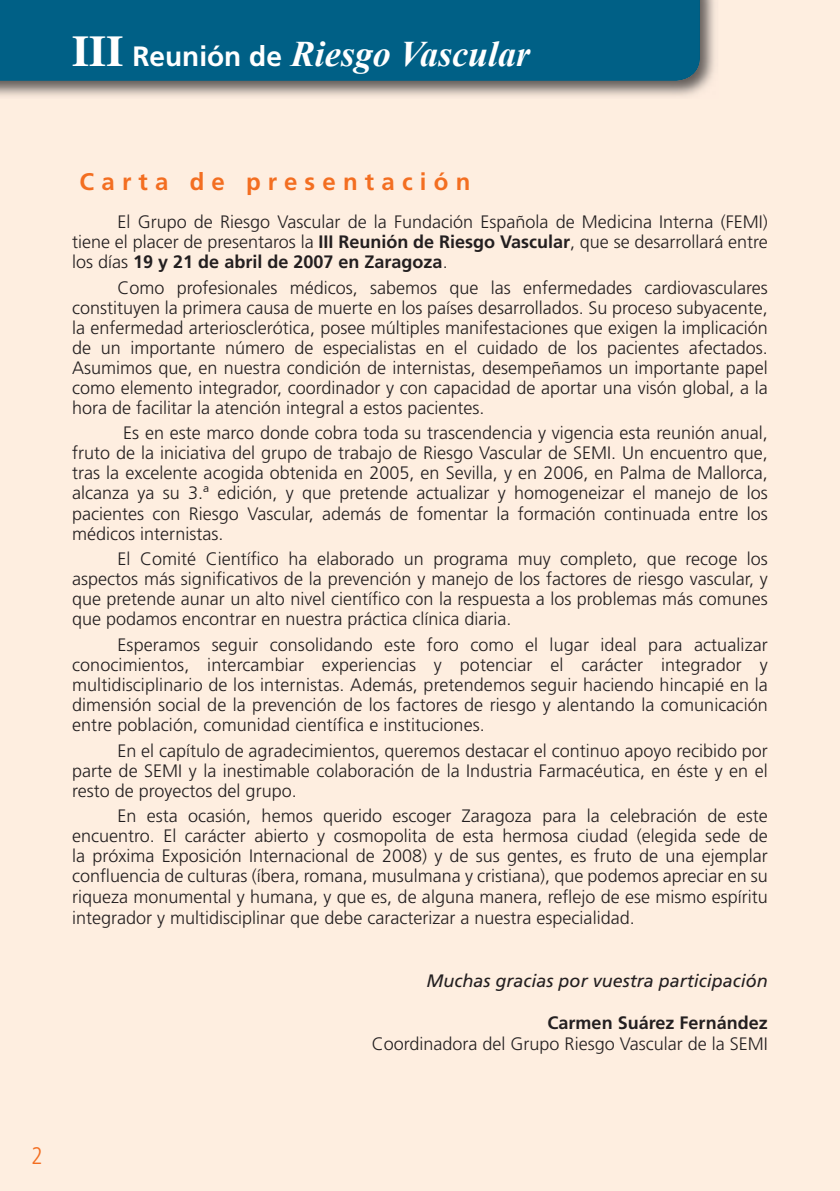
<style>
.page{position:relative;width:840px;height:1191px;background:#fff}
.page>*{position:absolute;margin:0;border:0;box-sizing:border-box;transform-origin:0 0}
.t1{font:italic 700 36px "Times New Roman";color:#fff}
.t2{font:700 28px "Frutiger";color:#fff}
.t3{font:700 24px "Frutiger";letter-spacing:.3em;color:#f36e21}
.t4{font:300 condensed 24px "Frutiger";color:#f36e21}
.t5{font:300 18px/20px "Frutiger";color:#231f20;text-align:justify}
.t6{font:italic 18px "Frutiger";color:#231f20}
.t7{font:700 18px "Frutiger";color:#231f20}
.s1{font-family:"Times";font-size:44px;color:#00aeef}
.s2{font-weight:700}
</style>
<div class="page">
<div style="left:0;top:0;width:839px;height:1191px;background:#feeee0"></div>
<hr style="left:839px;top:0;width:1px;height:1191px;background:#feeee0">
<img style="left:0;top:0;width:715px;height:96px">
<div style="left:0;top:0;width:699px;height:81px;background:#006086"></div>
<h2 class="t2" style="left:72px;top:39px;width:211px"><span class="s1">III</span> Reunión de</h2>
<h1 class="t1" style="left:291px;top:33px;width:241px">Riesgo Vascular</h1>
<h3 class="t3" style="left:80px;top:167px;width:392px">Carta de presentación</h3>
<p class="t5" style="left:72px;top:212px;width:697px;text-indent:45px">El Grupo de Riesgo Vascular de la Fundación Española de Medicina Interna (FEMI) tiene el placer de presentaros la <span class="s2">III Reunión de Riesgo Vascular</span>, que se desarrollará entre los días <span class="s2">19 y 21 de abril de 2007 en Zaragoza</span>.</p>
<p class="t5" style="left:72px;top:278px;width:697px;text-indent:45px">Como profesionales médicos, sabemos que las enfermedades cardiovasculares constituyen la primera causa de muerte en los países desarrollados. Su proceso subyacente, la enfermedad arteriosclerótica, posee múltiples manifestaciones que exigen la implicación de un importante número de especialistas en el cuidado de los pacientes afectados.<br>Asumimos que, en nuestra condición de internistas, desempeñamos un importante papel como elemento integrador, coordinador y con capacidad de aportar una visón global, a la hora de facilitar la atención integral a estos pacientes.</p>
<p class="t5" style="left:72px;top:423px;width:697px;text-indent:51px">Es en este marco donde cobra toda su trascendencia y vigencia esta reunión anual, fruto de la iniciativa del grupo de trabajo de Riesgo Vascular de SEMI. Un encuentro que, tras la excelente acogida obtenida en 2005, en Sevilla, y en 2006, en Palma de Mallorca, alcanza ya su 3.ª edición, y que pretende actualizar y homogeneizar el manejo de los pacientes con Riesgo Vascular, además de fomentar la formación continuada entre los médicos internistas.</p>
<p class="t5" style="left:72px;top:549px;width:697px;text-indent:45px">El Comité Científico ha elaborado un programa muy completo, que recoge los aspectos más significativos de la prevención y manejo de los factores de riesgo vascular, y que pretende aunar un alto nivel científico con la respuesta a los problemas más comunes que podamos encontrar en nuestra práctica clínica diaria.</p>
<p class="t5" style="left:72px;top:635px;width:697px;text-indent:45px">Esperamos seguir consolidando este foro como el lugar ideal para actualizar conocimientos, intercambiar experiencias y potenciar el carácter integrador y multidisciplinario de los internistas. Además, pretendemos seguir haciendo hincapié en la dimensión social de la prevención de los factores de riesgo y alentando la comunicación entre población, comunidad científica e instituciones.</p>
<p class="t5" style="left:72px;top:740px;width:697px;text-indent:45px">En el capítulo de agradecimientos, queremos destacar el continuo apoyo recibido por parte de SEMI y la inestimable colaboración de la Industria Farmacéutica, en éste y en el resto de proyectos del grupo.</p>
<p class="t5" style="left:72px;top:806px;width:697px;text-indent:45px">En esta ocasión, hemos querido escoger Zaragoza para la celebración de este encuentro. El carácter abierto y cosmopolita de esta hermosa ciudad (elegida sede de la próxima Exposición Internacional de 2008) y de sus gentes, es fruto de una ejemplar confluencia de culturas (íbera, romana, musulmana y cristiana), que podemos apreciar en su riqueza monumental y humana, y que es, de alguna manera, reflejo de ese mismo espíritu integrador y multidisciplinar que debe caracterizar a nuestra especialidad.</p>
<p class="t6" style="left:426px;top:970px;width:343px">Muchas gracias por vuestra participación</p>
<p class="t7" style="left:547px;top:1012px;width:222px">Carmen Suárez Fernández</p>
<p class="t5" style="left:371px;top:1034px;width:397px">Coordinadora del Grupo Riesgo Vascular de la SEMI</p>
<h3 class="t4" style="left:31px;top:1142px;width:13px">2</h3>
</div>
